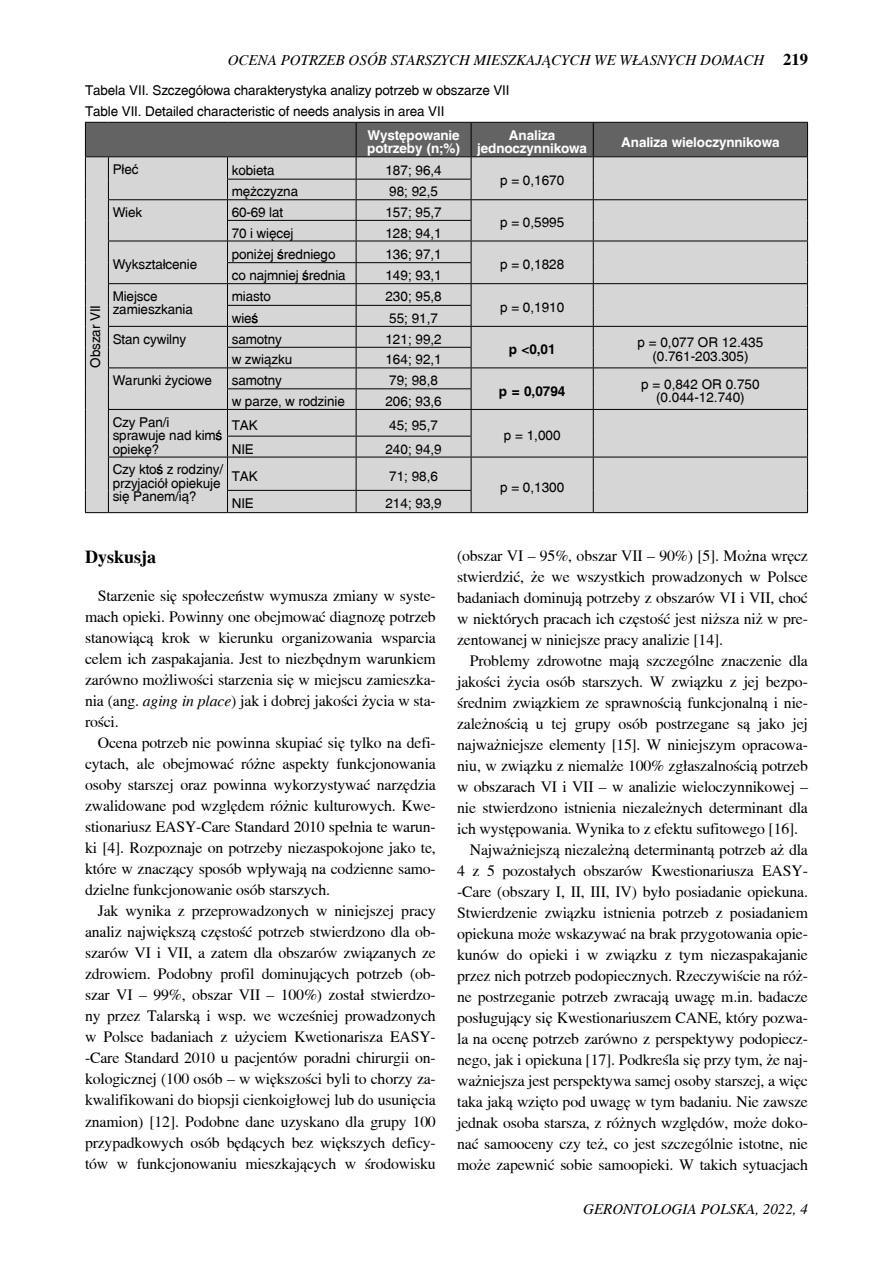
<style>
.page{position:relative;width:893px;height:1263px;background:#fff}
.page>*{position:absolute;margin:0;border:0;box-sizing:border-box;transform-origin:0 0}
.t1{font:700 18px "Toronto";color:#000}
.t2{font:15.75px/21px "Toronto";letter-spacing:-.01em;color:#000;text-align:justify}
.t3{font:italic 15px "Toronto";color:#000}
.t4{font:13.5px/13.5px "Switzerland";letter-spacing:-.01em;color:#000}
.t5{font:700 13.5px/13.5px "Switzerland";letter-spacing:-.01em;color:#fff}
.t6{font:700 13.5px "Switzerland";color:#000}
.s1{font-weight:700;font-style:normal;font-size:16.5px}
.s2{font-style:italic}
</style>
<div class="page">
<div style="left:86px;top:457px;width:721px;height:55px;background:#d6d6d6"></div>
<hr style="left:85px;top:457px;width:1px;height:33px;background:#000">
<hr style="left:356px;top:457px;width:115px;height:1px;background:#000">
<hr style="left:356px;top:457px;width:1px;height:33px;background:#000">
<hr style="left:471px;top:457px;width:122px;height:1px;background:#000">
<hr style="left:471px;top:457px;width:1px;height:33px;background:#000">
<hr style="left:593px;top:457px;width:215px;height:1px;background:#000">
<hr style="left:593px;top:457px;width:1px;height:33px;background:#000">
<hr style="left:807px;top:457px;width:1px;height:33px;background:#000">
<svg style="left:593px;top:490px;width:1px;height:22px"></svg>
<svg style="left:807px;top:490px;width:1px;height:22px"></svg>
<hr style="left:471px;top:512px;width:122px;height:1px;background:#000">
<hr style="left:593px;top:512px;width:215px;height:1px;background:#000">
<hr style="left:356px;top:490px;width:115px;height:1px;background:#000">
<svg style="left:356px;top:491px;width:1px;height:21px"></svg>
<svg style="left:471px;top:491px;width:1px;height:21px"></svg>
<hr style="left:356px;top:512px;width:115px;height:1px;background:#000">
<svg style="left:85px;top:122px;width:723px;height:335px;background:#c2c2c2"></svg>
<hr style="left:108px;top:457px;width:119px;height:1px;background:#000">
<hr style="left:108px;top:457px;width:1px;height:33px;background:#000">
<svg style="left:85px;top:490px;width:24px;height:23px"></svg>
<hr style="left:108px;top:512px;width:119px;height:1px;background:#000">
<hr style="left:227px;top:457px;width:129px;height:1px;background:#000">
<hr style="left:227px;top:457px;width:1px;height:33px;background:#000">
<hr style="left:227px;top:490px;width:129px;height:1px;background:#000">
<svg style="left:227px;top:491px;width:1px;height:21px"></svg>
<hr style="left:227px;top:512px;width:129px;height:1px;background:#000">
<p class="t3" style="left:228px;top:52px;width:582px">OCENA POTRZEB OSÓB STARSZYCH MIESZKAJĄCYCH WE WŁASNYCH DOMACH <span class="s1">219</span></p>
<p class="t4" style="left:85px;top:80px;width:426px;line-height:20.4px">Tabela VII. Szczegółowa charakterystyka analizy potrzeb w obszarze VII<br>Table VII. Detailed characteristic of needs analysis in area VII</p>
<p class="t5" style="left:367px;top:128px;width:94px">Występowanie potrzeby (n;%)</p>
<p class="t5" style="left:477px;top:128px;width:111px;text-align:center">Analiza jednoczynnikowa</p>
<p class="t5" style="left:621px;top:135px;width:160px">Analiza wieloczynnikowa</p>
<p class="t4" style="left:89px;top:368px;width:64px;rotate:-90deg">Obszar VII</p>
<p class="t4" style="left:113px;top:162px;width:27px">Płeć</p>
<p class="t4" style="left:232px;top:163px;width:44px">kobieta</p>
<p class="t4" style="left:385px;top:163px;width:58px">187; 96,4</p>
<p class="t4" style="left:232px;top:185px;width:68px">mężczyzna</p>
<p class="t4" style="left:389px;top:185px;width:50px">98; 92,5</p>
<p class="t4" style="left:113px;top:205px;width:31px">Wiek</p>
<p class="t4" style="left:232px;top:205px;width:53px">60-69 lat</p>
<p class="t4" style="left:385px;top:205px;width:58px">157; 95,7</p>
<p class="t4" style="left:113px;top:258px;width:86px">Wykształcenie</p>
<p class="t4" style="left:232px;top:226px;width:63px">70 i więcej</p>
<p class="t4" style="left:385px;top:226px;width:58px">128; 94,1</p>
<p class="t4" style="left:232px;top:247px;width:105px">poniżej średniego</p>
<p class="t4" style="left:385px;top:247px;width:58px">136; 97,1</p>
<p class="t4" style="left:232px;top:269px;width:115px">co najmniej średnia</p>
<p class="t4" style="left:385px;top:269px;width:58px">149; 93,1</p>
<p class="t4" style="left:113px;top:289px;width:82px">Miejsce zamieszkania</p>
<p class="t4" style="left:232px;top:290px;width:41px">miasto</p>
<p class="t4" style="left:385px;top:290px;width:58px">230; 95,8</p>
<p class="t4" style="left:232px;top:311px;width:28px">wieś</p>
<p class="t4" style="left:389px;top:311px;width:50px">55; 91,7</p>
<p class="t4" style="left:500px;top:174px;width:66px">p = 0,1670</p>
<p class="t4" style="left:500px;top:216px;width:66px">p = 0,5995</p>
<p class="t4" style="left:500px;top:258px;width:66px">p = 0,1828</p>
<p class="t4" style="left:500px;top:300px;width:66px">p = 0,1910</p>
<p class="t4" style="left:113px;top:332px;width:75px">Stan cywilny</p>
<p class="t4" style="left:232px;top:332px;width:52px">samotny</p>
<p class="t4" style="left:385px;top:332px;width:58px">121; 99,2</p>
<p class="t4" style="left:637px;top:336px;width:127px">p = 0,077 OR 12.435</p>
<p class="t6" style="left:509px;top:341px;width:48px">p &lt;0,01</p>
<p class="t4" style="left:232px;top:353px;width:62px">w związku</p>
<p class="t4" style="left:385px;top:353px;width:58px">164; 92,1</p>
<p class="t4" style="left:652px;top:349px;width:98px">(0.761-203.305)</p>
<p class="t4" style="left:113px;top:374px;width:101px">Warunki życiowe</p>
<p class="t4" style="left:232px;top:374px;width:52px">samotny</p>
<p class="t4" style="left:389px;top:374px;width:50px">79; 98,8</p>
<p class="t4" style="left:641px;top:377px;width:120px">p = 0,842 OR 0.750</p>
<p class="t6" style="left:499px;top:383px;width:68px">p = 0,0794</p>
<p class="t4" style="left:232px;top:394px;width:115px">w parze, w rodzinie</p>
<p class="t4" style="left:656px;top:391px;width:90px">(0.044-12.740)</p>
<p class="t4" style="left:385px;top:394px;width:58px">206; 93,6</p>
<p class="t4" style="left:113px;top:415px;width:111px">Czy Pan/i sprawuje nad kimś opiekę?</p>
<p class="t4" style="left:232px;top:418px;width:28px">TAK</p>
<p class="t4" style="left:389px;top:418px;width:50px">45; 95,7</p>
<p class="t4" style="left:232px;top:442px;width:24px">NIE</p>
<p class="t4" style="left:385px;top:442px;width:58px">240; 94,9</p>
<p class="t4" style="left:113px;top:463px;width:112px">Czy ktoś z rodziny/ przyjaciół opiekuje się Panem/ią?</p>
<p class="t4" style="left:232px;top:469px;width:28px">TAK</p>
<p class="t4" style="left:389px;top:469px;width:50px">71; 98,6</p>
<p class="t4" style="left:232px;top:497px;width:24px">NIE</p>
<p class="t4" style="left:385px;top:497px;width:58px">214; 93,9</p>
<p class="t4" style="left:504px;top:429px;width:58px">p = 1,000</p>
<p class="t4" style="left:500px;top:480px;width:66px">p = 0,1300</p>
<p class="t1" style="left:85px;top:547px;width:73px">Dyskusja</p>
<p class="t2" style="left:85px;top:586px;width:352px;text-indent:13px">Starzenie się społeczeństw wymusza zmiany w syste&shy;mach opieki. Powinny one obejmować diagnozę potrzeb stanowiącą krok w kierunku organizowania wsparcia celem ich zaspakajania. Jest to niezbędnym warunkiem zarówno możliwości starzenia się w miejscu zamieszka&shy;nia (ang. <span class="s2">aging in place</span>) jak i dobrej jakości życia w sta&shy;rości.</p>
<p class="t2" style="left:85px;top:733px;width:352px;text-indent:13px">Ocena potrzeb nie powinna skupiać się tylko na defi&shy;cytach, ale obejmować różne aspekty funkcjonowania osoby starszej oraz powinna wykorzystywać narzędzia zwalidowane pod względem różnic kulturowych. Kwe&shy;stionariusz EASY-Care Standard 2010 spełnia te warun&shy;ki [4]. Rozpoznaje on potrzeby niezaspokojone jako te, które w znaczący sposób wpływają na codzienne samo&shy;dzielne funkcjonowanie osób starszych.</p>
<p class="t2" style="left:85px;top:901px;width:352px;text-indent:13px">Jak wynika z przeprowadzonych w niniejszej pracy analiz największą częstość potrzeb stwierdzono dla ob&shy;szarów VI i VII, a zatem dla obszarów związanych ze zdrowiem. Podobny profil dominujących potrzeb (ob&shy;szar VI – 99%, obszar VII – 100%) został stwierdzo&shy;ny przez Talarską i wsp. we wcześniej prowadzonych w Polsce badaniach z użyciem Kwetionarisza EASY--Care Standard 2010 u pacjentów poradni chirurgii on&shy;kologicznej (100 osób – w większości byli to chorzy za&shy;kwalifikowani do biopsji cienkoigłowej lub do usunięcia znamion) [12]. Podobne dane uzyskano dla grupy 100 przypadkowych osób będących bez większych deficy&shy;tów w funkcjonowaniu mieszkających w środowisku</p>
<p class="t2" style="left:457px;top:545px;width:352px">(obszar VI – 95%, obszar VII – 90%) [5]. Można wręcz stwierdzić, że we wszystkich prowadzonych w Polsce badaniach dominują potrzeby z obszarów VI i VII, choć w niektórych pracach ich częstość jest niższa niż w pre&shy;zentowanej w niniejsze pracy analizie [14].</p>
<p class="t2" style="left:470px;top:650px;width:340px">Problemy zdrowotne mają szczególne znaczenie dla</p>
<p class="t2" style="left:457px;top:671px;width:352px">jakości życia osób starszych. W związku z jej bezpo-</p>
<p class="t2" style="left:457px;top:692px;width:352px">średnim związkiem ze sprawnością funkcjonalną i nie-</p>
<p class="t2" style="left:457px;top:713px;width:352px">zależnością u tej grupy osób postrzegane są jako jej</p>
<p class="t2" style="left:457px;top:734px;width:352px">najważniejsze elementy [15]. W niniejszym opracowa-</p>
<p class="t2" style="left:457px;top:755px;width:352px">niu, w związku z niemalże 100% zgłaszalnością potrzeb</p>
<p class="t2" style="left:457px;top:776px;width:352px">w obszarach VI i VII – w analizie wieloczynnikowej –</p>
<p class="t2" style="left:457px;top:797px;width:352px">nie stwierdzono istnienia niezależnych determinant dla</p>
<p class="t2" style="left:457px;top:818px;width:343px">ich występowania. Wynika to z efektu sufitowego [16].</p>
<p class="t2" style="left:470px;top:839px;width:340px">Najważniejszą niezależną determinantą potrzeb aż dla</p>
<p class="t2" style="left:457px;top:860px;width:352px">4 z 5 pozostałych obszarów Kwestionariusza EASY-</p>
<p class="t2" style="left:457px;top:881px;width:352px">-Care (obszary I, II, III, IV) było posiadanie opiekuna.</p>
<p class="t2" style="left:457px;top:902px;width:352px">Stwierdzenie związku istnienia potrzeb z posiadaniem</p>
<p class="t2" style="left:457px;top:923px;width:352px">opiekuna może wskazywać na brak przygotowania opie-</p>
<p class="t2" style="left:457px;top:944px;width:352px">kunów do opieki i w związku z tym niezaspakajanie</p>
<p class="t2" style="left:457px;top:965px;width:352px">przez nich potrzeb podopiecznych. Rzeczywiście na róż-</p>
<p class="t2" style="left:457px;top:986px;width:352px">ne postrzeganie potrzeb zwracają uwagę m.in. badacze</p>
<p class="t2" style="left:457px;top:1007px;width:352px">posługujący się Kwestionariuszem CANE, który pozwa-</p>
<p class="t2" style="left:457px;top:1028px;width:352px">la na ocenę potrzeb zarówno z perspektywy podopiecz-</p>
<p class="t2" style="left:457px;top:1049px;width:352px">nego, jak i opiekuna [17]. Podkreśla się przy tym, że naj-</p>
<p class="t2" style="left:457px;top:1070px;width:352px">ważniejsza jest perspektywa samej osoby starszej, a więc</p>
<p class="t2" style="left:457px;top:1091px;width:352px">taka jaką wzięto pod uwagę w tym badaniu. Nie zawsze</p>
<p class="t2" style="left:457px;top:1112px;width:352px">jednak osoba starsza, z różnych względów, może doko-</p>
<p class="t2" style="left:457px;top:1133px;width:352px">nać samooceny czy też, co jest szczególnie istotne, nie</p>
<p class="t2" style="left:457px;top:1154px;width:352px">może zapewnić sobie samoopieki. W takich sytuacjach</p>
<p class="t3" style="left:583px;top:1201px;width:226px">GERONTOLOGIA POLSKA, 2022, 4</p>
</div>
